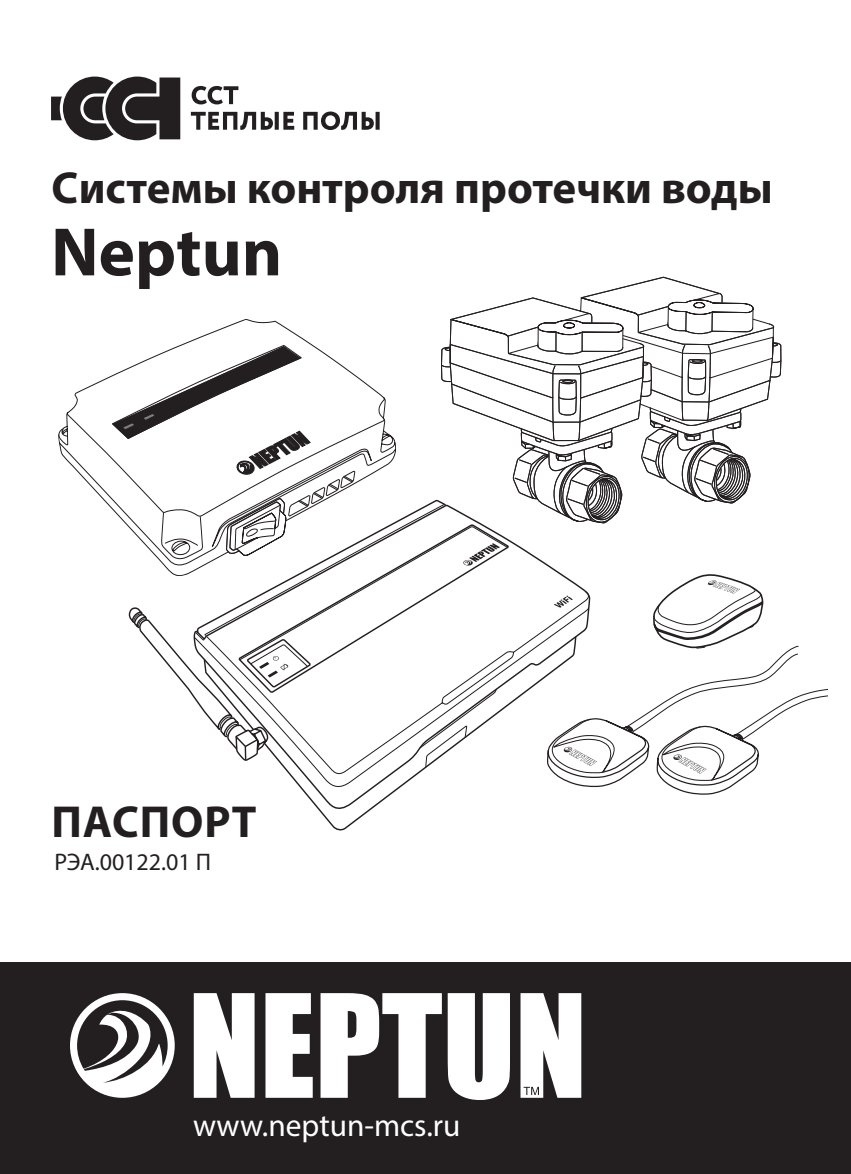
<style>
.page{position:relative;width:851px;height:1174px;background:#fff}
.page>*{position:absolute;margin:0;border:0;box-sizing:border-box;transform-origin:0 0}
.t1{font:700 69px "Myriad Pro";color:#231f20}
.t2{font:700 45px "Myriad Pro";color:#231f20}
.t3{font:700 45px "Myriad Pro";letter-spacing:.02em;color:#231f20}
.t4{font:31.8px "Myriad Pro";color:#fff}
.t5{font:24px "Myriad Pro";color:#231f20}
</style>
<div class="page">
<svg style="left:58px;top:418px;width:54px;height:91px"></svg>
<svg style="left:307px;top:796px;width:82px;height:35px"></svg>
<svg style="left:112px;top:277px;width:715px;height:519px"></svg>
<div style="left:0;top:962px;width:850px;height:212px;background:#231f20"></div>
<svg style="left:70px;top:993px;width:105px;height:104px"></svg>
<svg style="left:194px;top:993px;width:387px;height:107px;fill:#fff"></svg>
<svg style="left:51px;top:77px;width:129px;height:63px"></svg>
<svg style="left:192px;top:86px;width:46px;height:18px"></svg>
<svg style="left:191px;top:112px;width:103px;height:18px"></svg>
<svg style="left:303px;top:111px;width:76px;height:19px"></svg>
<p class="t2" style="left:51px;top:159px;width:722px">Cистемы контроля протечки воды</p>
<h1 class="t1" style="left:51px;top:207px;width:233px">Neptun</h1>
<p class="t3" style="left:51px;top:792px;width:206px">ПАСПОРТ</p>
<p class="t5" style="left:54px;top:847px;width:158px">РЭА.00122.01 П</p>
<p class="t4" style="left:193px;top:1105px;width:269px">www.neptun-mcs.ru</p>
</div>
